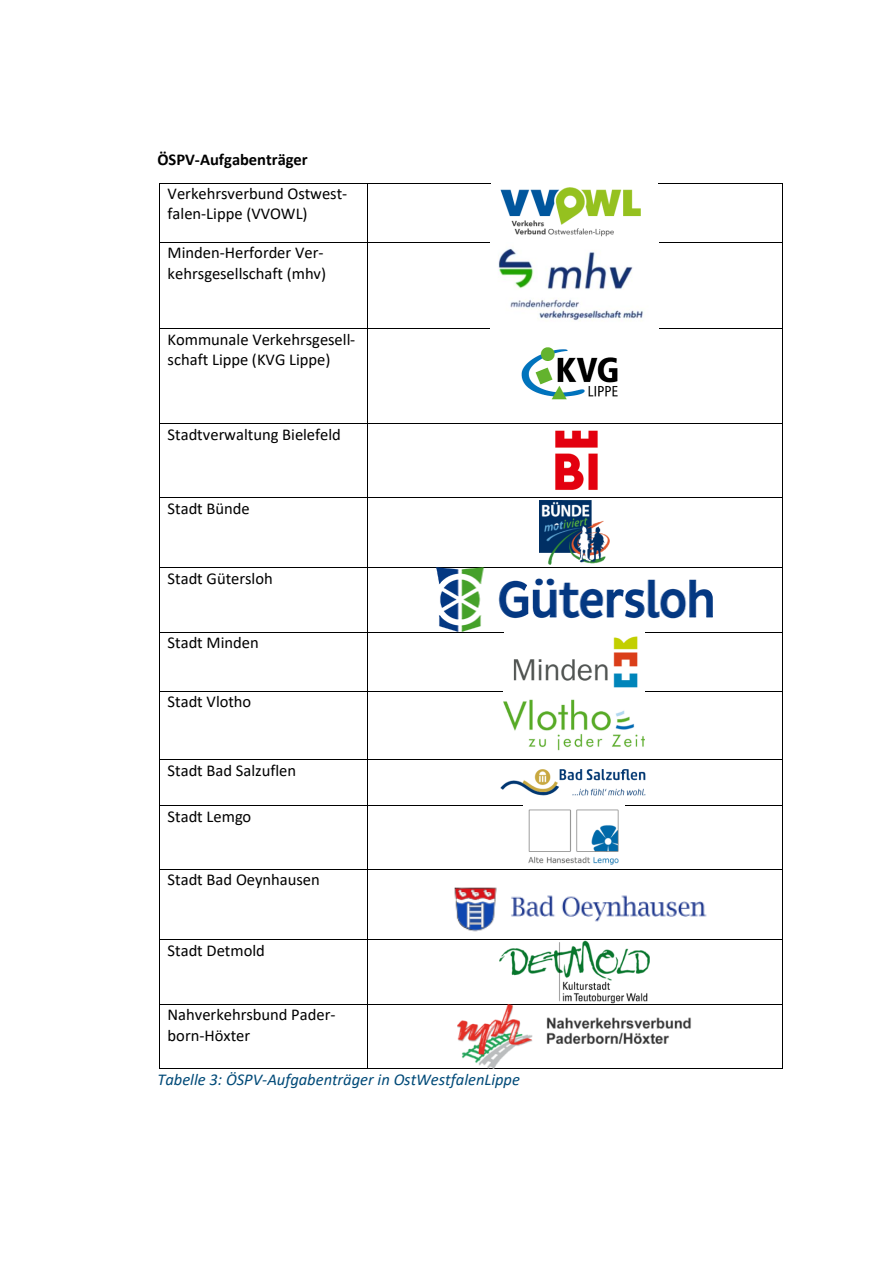
<style>
.page{position:relative;width:893px;height:1263px;background:#fff}
.page>*{position:absolute;margin:0;border:0;box-sizing:border-box;transform-origin:0 0}
.t1{font:16.5px/20.1px "Calibri";color:#000}
.t2{font:italic 16.5px "Calibri";color:#004a78}
.t3{font:700 16.5px "Calibri";color:#000}
</style>
<div class="page">
<hr style="left:160px;top:183px;width:207px;height:1px;background:#000">
<hr style="left:367px;top:183px;width:415px;height:1px;background:#000">
<hr style="left:159px;top:183px;width:1px;height:59px;background:#000">
<hr style="left:367px;top:183px;width:1px;height:59px;background:#000">
<hr style="left:782px;top:183px;width:1px;height:59px;background:#000">
<hr style="left:160px;top:242px;width:207px;height:1px;background:#000">
<hr style="left:367px;top:242px;width:415px;height:1px;background:#000">
<hr style="left:159px;top:243px;width:1px;height:85px;background:#000">
<hr style="left:367px;top:243px;width:1px;height:85px;background:#000">
<hr style="left:782px;top:243px;width:1px;height:85px;background:#000">
<hr style="left:160px;top:328px;width:207px;height:1px;background:#000">
<hr style="left:367px;top:328px;width:415px;height:1px;background:#000">
<hr style="left:159px;top:329px;width:1px;height:94px;background:#000">
<hr style="left:367px;top:329px;width:1px;height:94px;background:#000">
<hr style="left:782px;top:329px;width:1px;height:94px;background:#000">
<hr style="left:160px;top:423px;width:207px;height:1px;background:#000">
<hr style="left:367px;top:423px;width:415px;height:1px;background:#000">
<hr style="left:159px;top:424px;width:1px;height:73px;background:#000">
<hr style="left:367px;top:424px;width:1px;height:73px;background:#000">
<hr style="left:782px;top:424px;width:1px;height:73px;background:#000">
<hr style="left:160px;top:497px;width:207px;height:1px;background:#000">
<hr style="left:367px;top:497px;width:415px;height:1px;background:#000">
<hr style="left:159px;top:498px;width:1px;height:69px;background:#000">
<hr style="left:367px;top:498px;width:1px;height:69px;background:#000">
<hr style="left:782px;top:498px;width:1px;height:69px;background:#000">
<hr style="left:160px;top:567px;width:207px;height:1px;background:#000">
<hr style="left:367px;top:567px;width:415px;height:1px;background:#000">
<hr style="left:159px;top:568px;width:1px;height:64px;background:#000">
<hr style="left:367px;top:568px;width:1px;height:64px;background:#000">
<hr style="left:782px;top:568px;width:1px;height:64px;background:#000">
<hr style="left:160px;top:632px;width:207px;height:1px;background:#000">
<hr style="left:367px;top:632px;width:415px;height:1px;background:#000">
<hr style="left:159px;top:632px;width:1px;height:59px;background:#000">
<hr style="left:367px;top:632px;width:1px;height:59px;background:#000">
<hr style="left:782px;top:632px;width:1px;height:59px;background:#000">
<hr style="left:160px;top:691px;width:207px;height:1px;background:#000">
<hr style="left:367px;top:691px;width:415px;height:1px;background:#000">
<hr style="left:159px;top:692px;width:1px;height:67px;background:#000">
<hr style="left:367px;top:692px;width:1px;height:67px;background:#000">
<hr style="left:782px;top:692px;width:1px;height:67px;background:#000">
<hr style="left:160px;top:759px;width:207px;height:1px;background:#000">
<hr style="left:367px;top:759px;width:415px;height:1px;background:#000">
<hr style="left:159px;top:760px;width:1px;height:45px;background:#000">
<hr style="left:367px;top:760px;width:1px;height:45px;background:#000">
<hr style="left:782px;top:760px;width:1px;height:45px;background:#000">
<hr style="left:160px;top:805px;width:207px;height:1px;background:#000">
<hr style="left:367px;top:805px;width:415px;height:1px;background:#000">
<hr style="left:159px;top:806px;width:1px;height:63px;background:#000">
<hr style="left:367px;top:806px;width:1px;height:63px;background:#000">
<hr style="left:782px;top:806px;width:1px;height:63px;background:#000">
<hr style="left:160px;top:869px;width:207px;height:1px;background:#000">
<hr style="left:367px;top:869px;width:415px;height:1px;background:#000">
<hr style="left:159px;top:870px;width:1px;height:69px;background:#000">
<hr style="left:367px;top:870px;width:1px;height:69px;background:#000">
<hr style="left:782px;top:870px;width:1px;height:69px;background:#000">
<hr style="left:160px;top:939px;width:207px;height:1px;background:#000">
<hr style="left:367px;top:939px;width:415px;height:1px;background:#000">
<hr style="left:159px;top:940px;width:1px;height:64px;background:#000">
<hr style="left:367px;top:940px;width:1px;height:64px;background:#000">
<hr style="left:782px;top:940px;width:1px;height:64px;background:#000">
<hr style="left:160px;top:1004px;width:207px;height:1px;background:#000">
<hr style="left:367px;top:1004px;width:415px;height:1px;background:#000">
<hr style="left:159px;top:1005px;width:1px;height:63px;background:#000">
<hr style="left:160px;top:1068px;width:207px;height:1px;background:#000">
<hr style="left:367px;top:1005px;width:1px;height:63px;background:#000">
<hr style="left:367px;top:1068px;width:415px;height:1px;background:#000">
<hr style="left:782px;top:1005px;width:1px;height:63px;background:#000">
<img style="left:491px;top:183px;width:166px;height:54px">
<img style="left:498px;top:248px;width:145px;height:73px">
<img style="left:521px;top:347px;width:97px;height:53px">
<img style="left:555px;top:430px;width:43px;height:60px">
<img style="left:539px;top:501px;width:71px;height:64px">
<img style="left:436px;top:568px;width:276px;height:64px">
<img style="left:504px;top:632px;width:141px;height:119px">
<img style="left:500px;top:769px;width:146px;height:27px">
<img style="left:528px;top:809px;width:91px;height:56px">
<img style="left:454px;top:887px;width:253px;height:45px">
<img style="left:499px;top:940px;width:151px;height:64px">
<img style="left:457px;top:1005px;width:234px;height:63px">
<p class="t3" style="left:157px;top:152px;width:152px">ÖSPV-Aufgabenträger</p>
<p class="t1" style="left:168px;top:185px;width:181px">Verkehrsverbund Ostwest&shy;falen-Lippe (VVOWL)</p>
<p class="t1" style="left:168px;top:244px;width:160px">Minden-Herforder Ver&shy;kehrsgesellschaft (mhv)</p>
<p class="t1" style="left:168px;top:331px;width:189px">Kommunale Verkehrsgesell&shy;schaft Lippe (KVG Lippe)</p>
<p class="t1" style="left:168px;top:426px;width:175px">Stadtverwaltung Bielefeld</p>
<p class="t1" style="left:168px;top:500px;width:84px">Stadt Bünde</p>
<p class="t1" style="left:168px;top:569px;width:107px">Stadt Gütersloh</p>
<p class="t1" style="left:168px;top:634px;width:93px">Stadt Minden</p>
<p class="t1" style="left:168px;top:693px;width:85px">Stadt Vlotho</p>
<p class="t1" style="left:168px;top:761px;width:130px">Stadt Bad Salzuflen</p>
<p class="t1" style="left:168px;top:807px;width:85px">Stadt Lemgo</p>
<p class="t1" style="left:168px;top:871px;width:154px">Stadt Bad Oeynhausen</p>
<p class="t1" style="left:168px;top:942px;width:99px">Stadt Detmold</p>
<p class="t1" style="left:168px;top:1006px;width:169px">Nahverkehrsbund Pader&shy;born-Höxter</p>
<p class="t2" style="left:157px;top:1072px;width:364px">Tabelle 3: ÖSPV-Aufgabenträger in OstWestfalenLippe</p>
</div>
